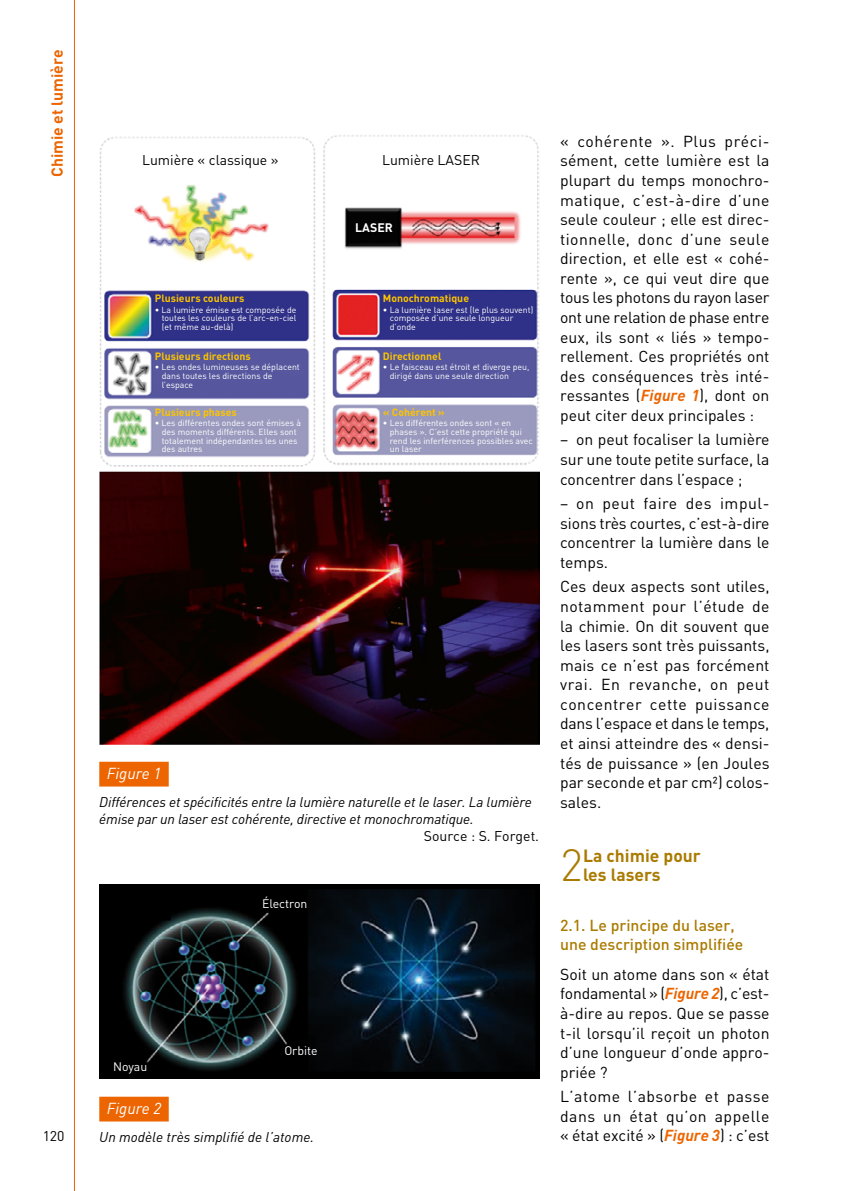
<style>
.page{position:relative;width:844px;height:1191px;background:#fff}
.page>*{position:absolute;margin:0;border:0;box-sizing:border-box;transform-origin:0 0}
._6-Inter_1{font:300 44.45px "DIN";color:#aa7b00}
._6-Inter_1-2{font:700 17.5px/19.2px "DIN";color:#aa7b00}
._04-Texte_courant{font:15.75px/19.6px "DIN";color:#000;text-align:justify}
._7-inter_2{font:500 15.75px/19.6px "DIN";color:#aa7b00}
.t1{font:700 15.75px "DIN";color:#ec6500}
._05_legende_numero{font:italic 15.75px "DIN";color:#fff}
._05-legendes{font:italic 14px/16.8px "DIN";letter-spacing:-.01em;color:#000}
.Sources_legendes{font:14px "DIN";color:#000}
.t2{font:12.25px "DIN";color:#fff}
.t3{font:700 12.25px "DIN";color:#fff}
.t4{font:700 10.5px "DIN";color:#fcc400}
.t5{font:8.75px/8.8px "DIN";color:#fff}
.s1{font-weight:700;font-style:italic;color:#ec6500}
</style>
<div class="page">
<svg style="left:74px;top:0;width:1px;height:1191px"></svg>
<img style="left:100px;top:135px;width:439px;height:332px">
<img style="left:99px;top:471px;width:440px;height:273px">
<div style="left:99px;top:761px;width:70px;height:25px;background:#ec6500"></div>
<div style="left:99px;top:1096px;width:70px;height:25px;background:#ec6500"></div>
<img style="left:99px;top:884px;width:440px;height:194px">
<p class="t1" style="left:47px;top:177px;width:129px;rotate:-90deg">Chimie et lumière</p>
<p class="Sources_legendes" style="left:43px;top:1127px;width:23px">120</p>
<p class="Sources_legendes" style="left:142px;top:151px;width:138px">Lumière « classique »</p>
<p class="Sources_legendes" style="left:382px;top:151px;width:99px">Lumière LASER</p>
<p class="t3" style="left:355px;top:220px;width:39px">LASER</p>
<p class="t4" style="left:155px;top:291px;width:91px">Plusieurs couleurs</p>
<p class="t5" style="left:162px;top:305px;width:136px;text-align:justify;text-indent:-7px">• La lumière émise est composée de toutes les couleurs de l’arc-en-ciel (et même au-delà)</p>
<p class="t4" style="left:383px;top:291px;width:88px">Monochromatique</p>
<p class="t5" style="left:390px;top:305px;width:145px;text-indent:-7px">• La lumière laser est (le plus souvent) composée d’une seule longueur d’onde</p>
<p class="t4" style="left:155px;top:349px;width:97px">Plusieurs directions</p>
<p class="t5" style="left:162px;top:362px;width:140px;text-indent:-7px">• Les ondes lumineuses se déplacent dans toutes les directions de l’espace</p>
<p class="t4" style="left:383px;top:349px;width:60px">Directionnel</p>
<p class="t5" style="left:390px;top:362px;width:141px;text-indent:-7px">• Le faisceau est étroit et diverge peu, dirigé dans une seule direction</p>
<p class="t4" style="left:155px;top:405px;width:84px">Plusieurs phases</p>
<p class="t5" style="left:162px;top:418px;width:141px;text-indent:-7px">• Les différentes ondes sont émises à des moments différents. Elles sont totalement indépendantes les unes des autres</p>
<p class="t4" style="left:383px;top:405px;width:63px">« Cohérent »</p>
<p class="t5" style="left:390px;top:418px;width:144px;text-indent:-7px">• Les différentes ondes sont « en phases ». C’est cette propriété qui rend les inferférences possibles avec un laser</p>
<p class="_05_legende_numero" style="left:107px;top:763px;width:56px">Figure 1</p>
<p class="_05-legendes" style="left:99px;top:793px;width:434px">Différences et spécificités entre la lumière naturelle et le laser. La lumière émise par un laser est cohérente, directive et monochromatique.</p>
<p class="Sources_legendes" style="left:423px;top:827px;width:117px">Source : S. Forget.</p>
<p class="t2" style="left:262px;top:896px;width:47px">Électron</p>
<p class="t2" style="left:113px;top:1058px;width:36px">Noyau</p>
<p class="t2" style="left:284px;top:1042px;width:35px">Orbite</p>
<p class="_05_legende_numero" style="left:107px;top:1098px;width:56px">Figure 2</p>
<p class="_05-legendes" style="left:99px;top:1128px;width:216px">Un modèle très simplifié de l’atome.</p>
<p class="_04-Texte_courant" style="left:560px;top:131px;width:211px">« cohérente ». Plus préci&shy;sément, cette lumière est la plupart du temps monochro&shy;matique, c’est-à-dire d’une seule couleur ; elle est direc&shy;tionnelle, donc d’une seule direction, et elle est « cohé&shy;rente », ce qui veut dire que tous les photons du rayon laser ont une relation de phase entre eux, ils sont « liés » tempo&shy;rellement. Ces propriétés ont des conséquences très inté&shy;ressantes (<span class="s1">Figure 1</span>), dont on peut citer deux principales :</p>
<p class="_04-Texte_courant" style="left:560px;top:429px;width:211px">− on peut focaliser la lumière sur une toute petite surface, la concentrer dans l’espace ;</p>
<p class="_04-Texte_courant" style="left:560px;top:493px;width:211px">− on peut faire des impul&shy;sions très courtes, c’est-à-dire concentrer la lumière dans le temps.</p>
<p class="_04-Texte_courant" style="left:560px;top:576px;width:211px">Ces deux aspects sont utiles, notamment pour l’étude de la chimie. On dit souvent que les lasers sont très puissants, mais ce n’est pas forcément vrai. En revanche, on peut concentrer cette puissance dans l’espace et dans le temps, et ainsi atteindre des « densi&shy;tés de puissance » (en Joules par seconde et par cm²) colos&shy;sales.</p>
<p class="_6-Inter_1" style="left:560px;top:838px;width:24px">2</p>
<p class="_6-Inter_1-2" style="left:583px;top:845px;width:119px">La chimie pour les lasers</p>
<p class="_7-inter_2" style="left:560px;top:914px;width:185px">2.1. Le principe du laser, une description simplifiée</p>
<p class="_04-Texte_courant" style="left:560px;top:964px;width:211px">Soit un atome dans son « état fondamental » (<span class="s1">Figure 2</span>), c’est&shy;à-dire au repos. Que se passe t-il lorsqu’il reçoit un photon d’une longueur d’onde appro&shy;priée ?</p>
<p class="_04-Texte_courant" style="left:560px;top:1086px;width:211px">L’atome l’absorbe et passe dans un état qu’on appelle « état excité » (<span class="s1">Figure 3</span>) : c’est</p>
</div>
